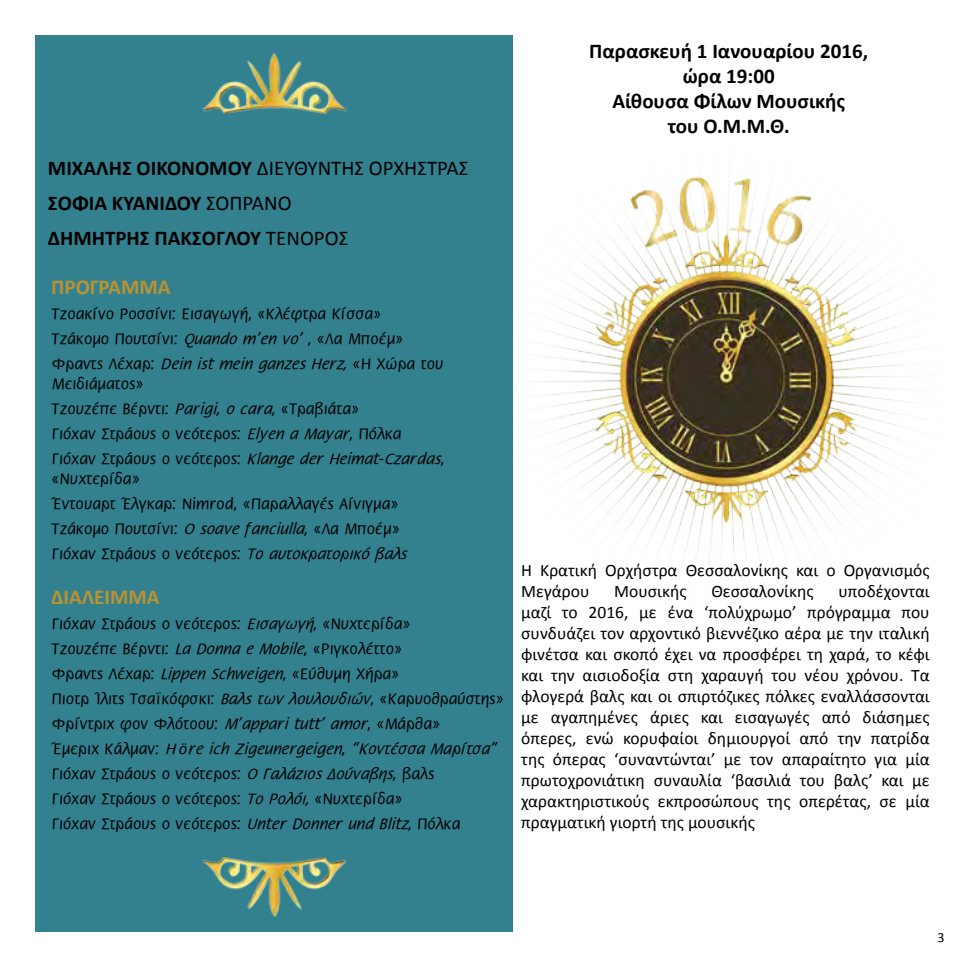
<style>
.page{position:relative;width:968px;height:968px;background:#fff}
.page>*{position:absolute;margin:0;border:0;box-sizing:border-box;transform-origin:0 0}
.t1{font:700 21.18px "Calibri";color:#ba9231}
.t2{font:700 21px/25.2px "Calibri";color:#000;text-align:center}
.t3{font:17.5px/21px "Calibri";color:#000}
.t4{font:16.8px/24.8px "UB Flores";color:#000}
.t5{font:16.62px "UB Flores Italic";color:#000}
.t6{font:14px "Calibri";color:#000}
.s1{font-weight:400}
.s2{font-family:"UB Flores Italic";font-size:16.62px}
.s3{font-family:"UB Flores";font-size:16.8px}
.s4{font-size:16.62px}
.s5{font-family:"Calibri";font-style:italic}
.s6{font-size:16.8px}
</style>
<div class="page">
<img style="left:535px;top:176px;width:373px;height:392px">
<div style="left:36px;top:36px;width:477px;height:896px;background:#33818f"></div>
<img style="left:202px;top:54px;width:144px;height:59px">
<img style="left:202px;top:857px;width:144px;height:59px">
<p class="t2" style="left:48px;top:149px;width:422px;line-height:35px;text-align:left">ΜΙΧΑΛΗΣ ΟΙΚΟΝΟΜΟΥ <span class="s1">ΔΙΕΥΘΥΝΤΗΣ ΟΡΧΗΣΤΡΑΣ<br></span>ΣΟΦΙΑ ΚΥΑΝΙΔΟΥ <span class="s1">ΣΟΠΡΑΝΟ<br></span>ΔΗΜΗΤΡΗΣ ΠΑΚΣΟΓΛΟΥ <span class="s1">ΤΕΝΟΡΟΣ</span></p>
<p class="t1" style="left:51px;top:272px;width:121px">ΠΡΟΓΡΑΜΜΑ</p>
<p class="t4" style="left:51px;top:301px;width:352px">Τζοακίνο Ροσσίνι: Εισαγωγή, «Κλέφτρα Κίσσα»<br>Τζάκομο Πουτσίνι: <span class="s2">Quando m’en vo’</span> , «Λα Μποέμ»</p>
<p class="t5" style="left:51px;top:355px;width:393px"><span class="s3">Φραντς Λέχαρ:</span> Dein ist mein ganzes Herz, <span class="s3">«Η Χώρα του</span></p>
<p class="t4" style="left:51px;top:371px;width:394px">Μειδιάματος»<br>Τζουζέπε Βέρντι: <span class="s2">Parigi, o cara</span>, «Τραβιάτα»<br>Γιόχαν Στράους ο νεότερος: <span class="s2">Elyen a Mayar</span>, Πόλκα Γιόχαν Στράους ο νεότερος: <span class="s2">Klange der Heimat-Czardas</span>,</p>
<p class="t4" style="left:51px;top:466px;width:356px">«Νυχτερίδα»<br>Έντουαρτ Έλγκαρ: <span class="s4">Nimrod</span>, «Παραλλαγές Αίνιγμα» Τζάκομο Πουτσίνι: <span class="s2">O soave fanciulla</span>, «Λα Μποέμ» Γιόχαν Στράους ο νεότερος: <span class="s2">Το αυτοκρατορικό βαλς</span></p>
<p class="t1" style="left:51px;top:582px;width:110px">ΔΙΑΛΕΙΜΜΑ</p>
<p class="t4" style="left:51px;top:611px;width:453px">Γιόχαν Στράους ο νεότερος: <span class="s2">Εισαγωγή</span>, «Νυχτερίδα»<br>Τζουζέπε Βέρντι: <span class="s2">La Donna e Mobile</span>, «Ριγκολέττο»<br>Φραντς Λέχαρ: <span class="s2">Lippen Schweigen</span>, «Εύθυμη Χήρα»<br>Πιοτρ Ίλιτς Τσαϊκόφσκι: <span class="s2">Βαλς των λουλουδιών</span>, «Καρυοθραύστης» Φρίντριχ φον Φλότοου: <span class="s2">M’appari tutt’ amor</span>, «Μάρθα»</p>
<p class="t5" style="left:51px;top:739px;width:446px"><span class="s3">Έμεριχ Κάλμαν:</span> H <span class="s5">ö</span>re ich Zigeunergeigen<span class="s3">,</span> <span class="s6">“Κοντέσσα Μαρίτσα”</span></p>
<p class="t4" style="left:51px;top:760px;width:410px">Γιόχαν Στράους ο νεότερος: <span class="s2">Ο Γαλάζιος Δούναβης</span>, βαλς<br>Γιόχαν Στράους ο νεότερος: <span class="s2">Το Ρολόι,</span> «Νυχτερίδα»<br>Γιόχαν Στράους ο νεότερος: <span class="s2">Unter Donner und Blitz</span>, Πόλκα</p>
<p class="t2" style="left:589px;top:37px;width:280px">Παρασκευή 1 Ιανουαρίου 2016, ώρα 19:00<br>Αίθουσα Φίλων Μουσικής<br>του Ο.Μ.Μ.Θ.</p>
<p class="t3" style="left:521px;top:559px;width:410px">Η Κρατική Ορχήστρα Θεσσαλονίκης και ο Οργανισμός<br>Μεγάρου</p>
<p class="t3" style="left:521px;top:580px;width:410px;text-align:justify;text-indent:317px">υποδέχονται μαζί το 2016, με ένα ‘πολύχρωμο’ πρόγραμμα που συνδυάζει τον αρχοντικό βιεννέζικο αέρα με την ιταλική φινέτσα και σκοπό έχει να προσφέρει τη χαρά, το κέφι και την αισιοδοξία στη χαραυγή του νέου χρόνου. Τα φλογερά βαλς και οι σπιρτόζικες πόλκες εναλλάσσονται με αγαπημένες άριες και εισαγωγές από διάσημες όπερες, ενώ κορυφαίοι δημιουργοί από την πατρίδα της όπερας ‘συναντώνται’ με τον απαραίτητο για μία πρωτοχρονιάτικη συναυλία ‘βασιλιά του βαλς’ και με χαρακτηριστικούς εκπροσώπους της οπερέτας, σε μία πραγματική γιορτή της μουσικής</p>
<p class="t3" style="left:614px;top:580px;width:74px">Μουσικής</p>
<p class="t3" style="left:711px;top:580px;width:104px">Θεσσαλονίκης</p>
<p class="t6" style="left:937px;top:927px;width:9px">3</p>
</div>
